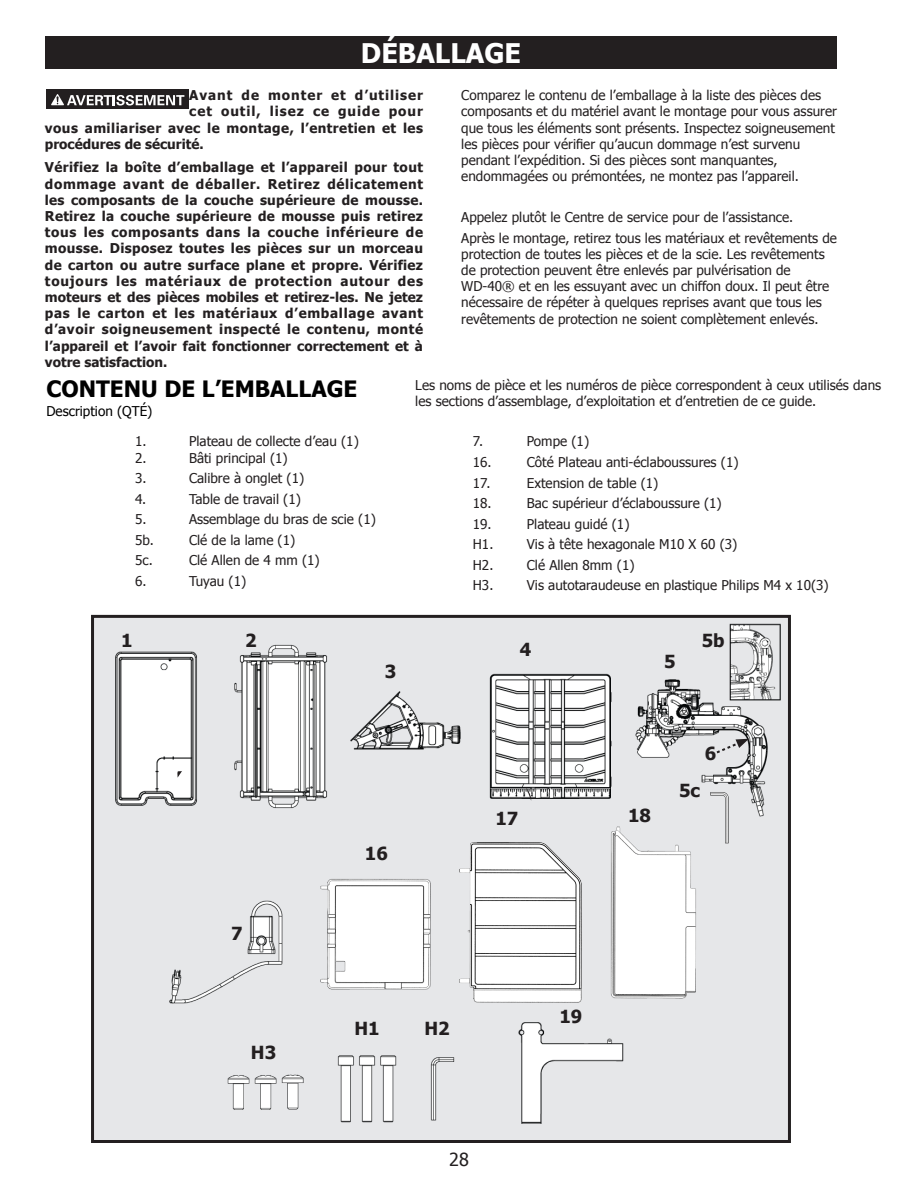
<style>
.page{position:relative;width:918px;height:1188px;background:#fff}
.page>*{position:absolute;margin:0;border:0;box-sizing:border-box;transform-origin:0 0}
.Section_Header{font:700 27px "Tahoma";color:#fff}
.Sub_Header{font:700 22.5px "Tahoma";color:#000}
.Body_Text{font:700 18px "Tahoma";color:#231f20}
.t1{font:18px "Tahoma";color:#231f20}
.Number_list_2{font:13.5px/16.2px "Tahoma";color:#231f20}
.Body_Text-2{font:700 13.5px/16.2px "Tahoma";letter-spacing:.03em;color:#231f20;text-align:justify}
.Body_Text-3{font:700 13.5px "Tahoma";letter-spacing:.07em;color:#231f20}
.Body_Text-4{font:700 13.5px "Tahoma";color:#231f20}
.Sub_Header-2{font:13.5px "Tahoma";color:#000}
</style>
<div class="page">
<div style="left:45px;top:36px;width:792px;height:33px;background:#231f20"></div>
<div style="left:47px;top:90px;width:142px;height:19px;background:#231f20"></div>
<svg style="left:51px;top:94px;width:133px;height:12px"></svg>
<div style="left:93px;top:616px;width:696px;height:526px;background:#e6e7e9"></div>
<img style="left:116px;top:623px;width:664px;height:501px">
<div style="left:91px;top:615px;width:700px;height:528px;border:3px solid #231f20"></div>
<div style="left:311px;top:827px;width:392px;height:181px;background:#e6e7e9"></div>
<img style="left:320px;top:879px;width:111px;height:111px">
<img style="left:603px;top:820px;width:109px;height:189px">
<img style="left:459px;top:842px;width:123px;height:161px">
<svg style="left:177px;top:771px;width:5px;height:7px"></svg>
<svg style="left:526px;top:787px;width:6px;height:14px"></svg>
<img style="left:686px;top:766px;width:66px;height:82px">
<svg style="left:714px;top:739px;width:35px;height:16px"></svg>
<p class="Section_Header" style="left:361px;top:34px;width:162px">DÉBALLAGE</p>
<p class="Section_Header" style="left:371px;top:34px;width:142px">FEATURES</p>
<p class="Body_Text-3" style="left:189px;top:86px;width:235px">Avant de monter et d’utiliser</p>
<p class="Body_Text-3" style="left:189px;top:102px;width:235px">cet outil, lisez ce guide pour</p>
<p class="Body_Text-2" style="left:45px;top:119px;width:380px">vous amiliariser avec le montage, l’entretien et les</p>
<p class="Body_Text-4" style="left:45px;top:134px;width:160px">procédures de sécurité.</p>
<p class="Body_Text-2" style="left:45px;top:159px;width:380px">Vérifiez la boîte d’emballage et l’appareil pour tout dommage avant de déballer. Retirez délicatement les composants de la couche supérieure de mousse.<br>Retirez la couche supérieure de mousse puis retirez tous les composants dans la couche inférieure de mousse. Disposez toutes les pièces sur un morceau de carton ou autre surface plane et propre. Vérifiez toujours les matériaux de protection autour des moteurs et des pièces mobiles et retirez-les. Ne jetez pas le carton et les matériaux d’emballage avant d’avoir soigneusement inspecté le contenu, monté l’appareil et l’avoir fait fonctionner correctement et à votre satisfaction.</p>
<p class="Number_list_2" style="left:461px;top:86px;width:377px">Comparez le contenu de l’emballage à la liste des pièces des composants et du matériel avant le montage pour vous assurer que tous les éléments sont présents. Inspectez soigneusement les pièces pour vérifier qu’aucun dommage n’est survenu pendant l’expédition. Si des pièces sont manquantes, endommagées ou prémontées, ne montez pas l’appareil.</p>
<p class="Number_list_2" style="left:461px;top:209px;width:334px">Appelez plutôt le Centre de service pour de l’assistance.</p>
<p class="Number_list_2" style="left:461px;top:229px;width:377px">Après le montage, retirez tous les matériaux et revêtements de protection de toutes les pièces et de la scie. Les revêtements de protection peuvent être enlevés par pulvérisation de WD-40® et en les essuyant avec un chiffon doux. Il peut être nécessaire de répéter à quelques reprises avant que tous les revêtements de protection ne soient complètement enlevés.</p>
<p class="Sub_Header" style="left:47px;top:373px;width:312px">CONTENU DE L’EMBALLAGE</p>
<p class="Sub_Header-2" style="left:47px;top:402px;width:107px">Description (QTÉ)</p>
<p class="Number_list_2" style="left:135px;top:433px;width:13px">1.</p>
<p class="Number_list_2" style="left:189px;top:433px;width:171px">Plateau de collecte d’eau (1)</p>
<p class="Number_list_2" style="left:135px;top:449px;width:13px">2.</p>
<p class="Number_list_2" style="left:189px;top:449px;width:100px">Bâti principal (1)</p>
<p class="Number_list_2" style="left:135px;top:470px;width:13px">3.</p>
<p class="Number_list_2" style="left:189px;top:470px;width:117px">Calibre à onglet (1)</p>
<p class="Number_list_2" style="left:135px;top:490px;width:13px">4.</p>
<p class="Number_list_2" style="left:189px;top:490px;width:113px">Table de travail (1)</p>
<p class="Number_list_2" style="left:135px;top:511px;width:13px">5.</p>
<p class="Number_list_2" style="left:189px;top:511px;width:188px">Assemblage du bras de scie (1)</p>
<p class="Number_list_2" style="left:135px;top:531px;width:20px">5b.</p>
<p class="Number_list_2" style="left:189px;top:531px;width:108px">Clé de la lame (1)</p>
<p class="Number_list_2" style="left:135px;top:552px;width:19px">5c.</p>
<p class="Number_list_2" style="left:189px;top:552px;width:132px">Clé Allen de 4 mm (1)</p>
<p class="Number_list_2" style="left:135px;top:572px;width:13px">6.</p>
<p class="Number_list_2" style="left:189px;top:572px;width:59px">Tuyau (1)</p>
<p class="Body_Text" style="left:121px;top:628px;width:13px">1</p>
<p class="Body_Text" style="left:245px;top:628px;width:13px">2</p>
<p class="Body_Text" style="left:385px;top:659px;width:13px">3</p>
<p class="Number_list_2" style="left:415px;top:376px;width:468px">Les noms de pièce et les numéros de pièce correspondent à ceux utilisés dans les sections d’assemblage, d’exploitation et d’entretien de ce guide.</p>
<p class="Number_list_2" style="left:473px;top:433px;width:12px">7.</p>
<p class="Number_list_2" style="left:527px;top:433px;width:64px">Pompe (1)</p>
<p class="Number_list_2" style="left:473px;top:453px;width:20px">16.</p>
<p class="Number_list_2" style="left:527px;top:453px;width:213px">Côté Plateau anti-éclaboussures (1)</p>
<p class="Number_list_2" style="left:473px;top:474px;width:19px">17.</p>
<p class="Number_list_2" style="left:527px;top:474px;width:133px">Extension de table (1)</p>
<p class="Number_list_2" style="left:473px;top:494px;width:20px">18.</p>
<p class="Number_list_2" style="left:527px;top:494px;width:196px">Bac supérieur d’éclaboussure (1)</p>
<p class="Number_list_2" style="left:473px;top:515px;width:20px">19.</p>
<p class="Number_list_2" style="left:527px;top:515px;width:104px">Plateau guidé (1)</p>
<p class="Number_list_2" style="left:473px;top:535px;width:22px">H1.</p>
<p class="Number_list_2" style="left:527px;top:535px;width:212px">Vis à tête hexagonale M10 X 60 (3)</p>
<p class="Number_list_2" style="left:473px;top:556px;width:22px">H2.</p>
<p class="Number_list_2" style="left:527px;top:556px;width:109px">Clé Allen 8mm (1)</p>
<p class="Number_list_2" style="left:473px;top:577px;width:22px">H3.</p>
<p class="Number_list_2" style="left:527px;top:577px;width:303px">Vis autotaraudeuse en plastique Philips M4 x 10(3)</p>
<p class="Body_Text" style="left:520px;top:637px;width:13px">4</p>
<p class="Body_Text" style="left:664px;top:649px;width:13px">5</p>
<p class="Body_Text" style="left:702px;top:628px;width:24px">5b</p>
<p class="Body_Text" style="left:231px;top:921px;width:13px">7</p>
<p class="Body_Text" style="left:365px;top:840px;width:24px">16</p>
<p class="Body_Text" style="left:496px;top:806px;width:24px">17</p>
<p class="Body_Text" style="left:628px;top:802px;width:24px">18</p>
<p class="Body_Text" style="left:705px;top:741px;width:13px">6</p>
<p class="Body_Text" style="left:679px;top:778px;width:22px">5c</p>
<p class="Body_Text" style="left:251px;top:1040px;width:27px">H3</p>
<p class="Body_Text" style="left:355px;top:1016px;width:27px">H1</p>
<p class="Body_Text" style="left:425px;top:1016px;width:27px">H2</p>
<p class="Body_Text" style="left:559px;top:1004px;width:24px">19</p>
<h3 class="t1" style="left:449px;top:1147px;width:21px">28</h3>
</div>
